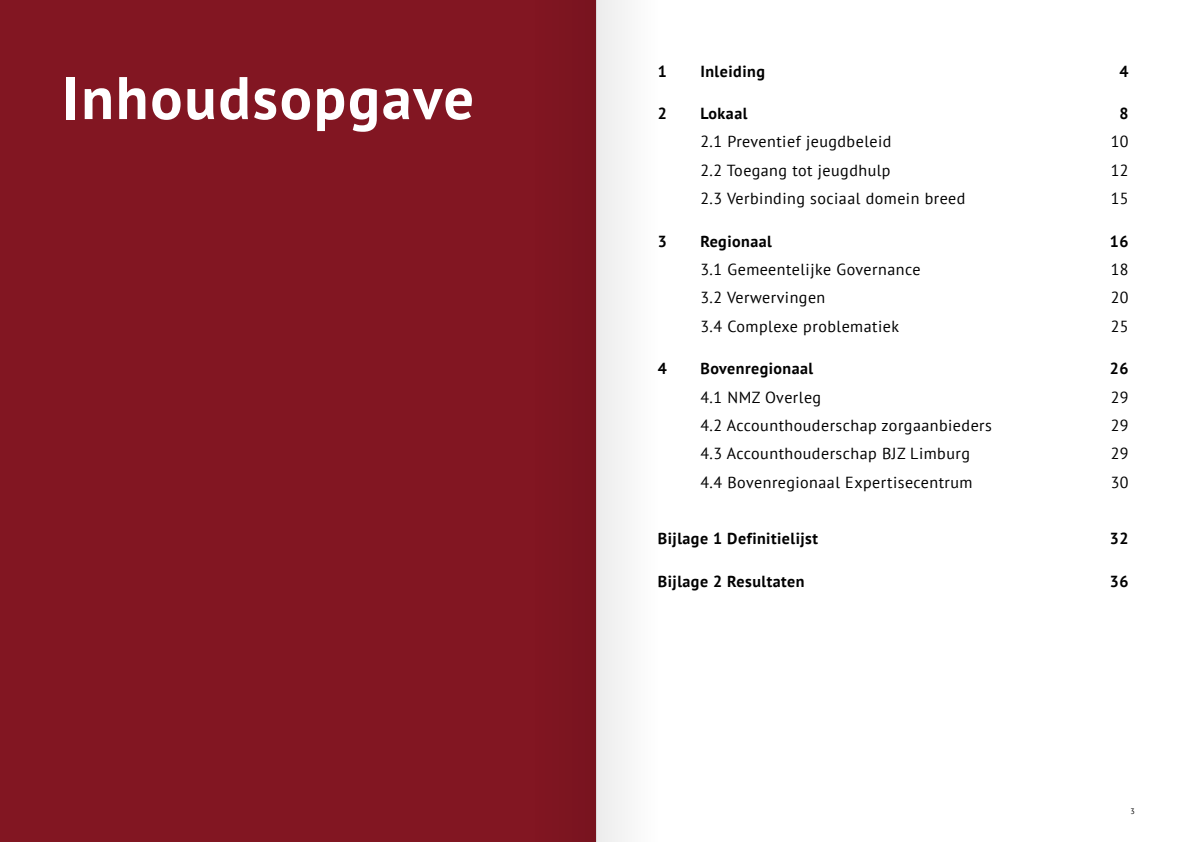
<style>
.page{position:relative;width:1191px;height:842px;background:#fff}
.page>*{position:absolute;margin:0;border:0;box-sizing:border-box;transform-origin:0 0}
.t1{font:700 60px "PT Sans";letter-spacing:.03em;color:#fff}
.t2{font:16px "PT Sans";letter-spacing:.03em;color:#000}
.t3{font:700 16px "PT Sans";letter-spacing:.03em;color:#000}
.t4{font:8px "PT Sans";color:#000}
</style>
<div class="page">
<div style="left:0;top:0;width:595px;height:842px;background:#821622"></div>
<div style="left:533px;top:0;width:63px;height:842px;background:#7d1520"></div>
<div style="left:596px;top:0;width:63px;height:842px;background:#f5f5f5"></div>
<h1 class="t1" style="left:62px;top:58px;width:413px">Inhoudsopgave</h1>
<p class="t3" style="left:658px;top:60px;width:11px">1</p>
<p class="t3" style="left:700px;top:60px;width:66px">Inleiding</p>
<p class="t3" style="left:1119px;top:60px;width:11px">4</p>
<p class="t3" style="left:658px;top:103px;width:11px">2</p>
<p class="t3" style="left:700px;top:103px;width:49px">Lokaal</p>
<p class="t3" style="left:1119px;top:103px;width:11px">8</p>
<p class="t2" style="left:700px;top:131px;width:193px">2.1 Preventief jeugdbeleid</p>
<p class="t2" style="left:1110px;top:131px;width:19px">10</p>
<p class="t2" style="left:700px;top:160px;width:192px">2.2 Toegang tot jeugdhulp</p>
<p class="t2" style="left:1110px;top:160px;width:19px">12</p>
<p class="t2" style="left:700px;top:188px;width:266px">2.3 Verbinding sociaal domein breed</p>
<p class="t2" style="left:1110px;top:188px;width:19px">15</p>
<p class="t3" style="left:658px;top:230px;width:11px">3</p>
<p class="t3" style="left:700px;top:230px;width:73px">Regionaal</p>
<p class="t3" style="left:1110px;top:230px;width:20px">16</p>
<p class="t2" style="left:700px;top:259px;width:222px">3.1 Gemeentelijke Governance</p>
<p class="t2" style="left:1110px;top:259px;width:19px">18</p>
<p class="t2" style="left:700px;top:287px;width:126px">3.2 Verwervingen</p>
<p class="t2" style="left:1110px;top:287px;width:19px">20</p>
<p class="t2" style="left:700px;top:316px;width:200px">3.4 Complexe problematiek</p>
<p class="t2" style="left:1110px;top:316px;width:19px">25</p>
<p class="t3" style="left:658px;top:358px;width:11px">4</p>
<p class="t3" style="left:700px;top:358px;width:114px">Bovenregionaal</p>
<p class="t3" style="left:1110px;top:358px;width:20px">26</p>
<p class="t2" style="left:700px;top:387px;width:122px">4.1 NMZ Overleg</p>
<p class="t2" style="left:1110px;top:387px;width:19px">29</p>
<p class="t2" style="left:700px;top:415px;width:293px">4.2 Accounthouderschap zorgaanbieders</p>
<p class="t2" style="left:1110px;top:415px;width:19px">29</p>
<p class="t2" style="left:700px;top:443px;width:271px">4.3 Accounthouderschap BJZ Limburg</p>
<p class="t2" style="left:1110px;top:443px;width:19px">29</p>
<p class="t2" style="left:700px;top:472px;width:274px">4.4 Bovenregionaal Expertisecentrum</p>
<p class="t2" style="left:1110px;top:472px;width:19px">30</p>
<p class="t3" style="left:658px;top:528px;width:162px">Bijlage 1 Definitielijst</p>
<p class="t3" style="left:1110px;top:528px;width:20px">32</p>
<p class="t3" style="left:658px;top:571px;width:148px">Bijlage 2 Resultaten</p>
<p class="t3" style="left:1110px;top:571px;width:20px">36</p>
<p class="t4" style="left:1130px;top:806px;width:6px">3</p>
</div>
